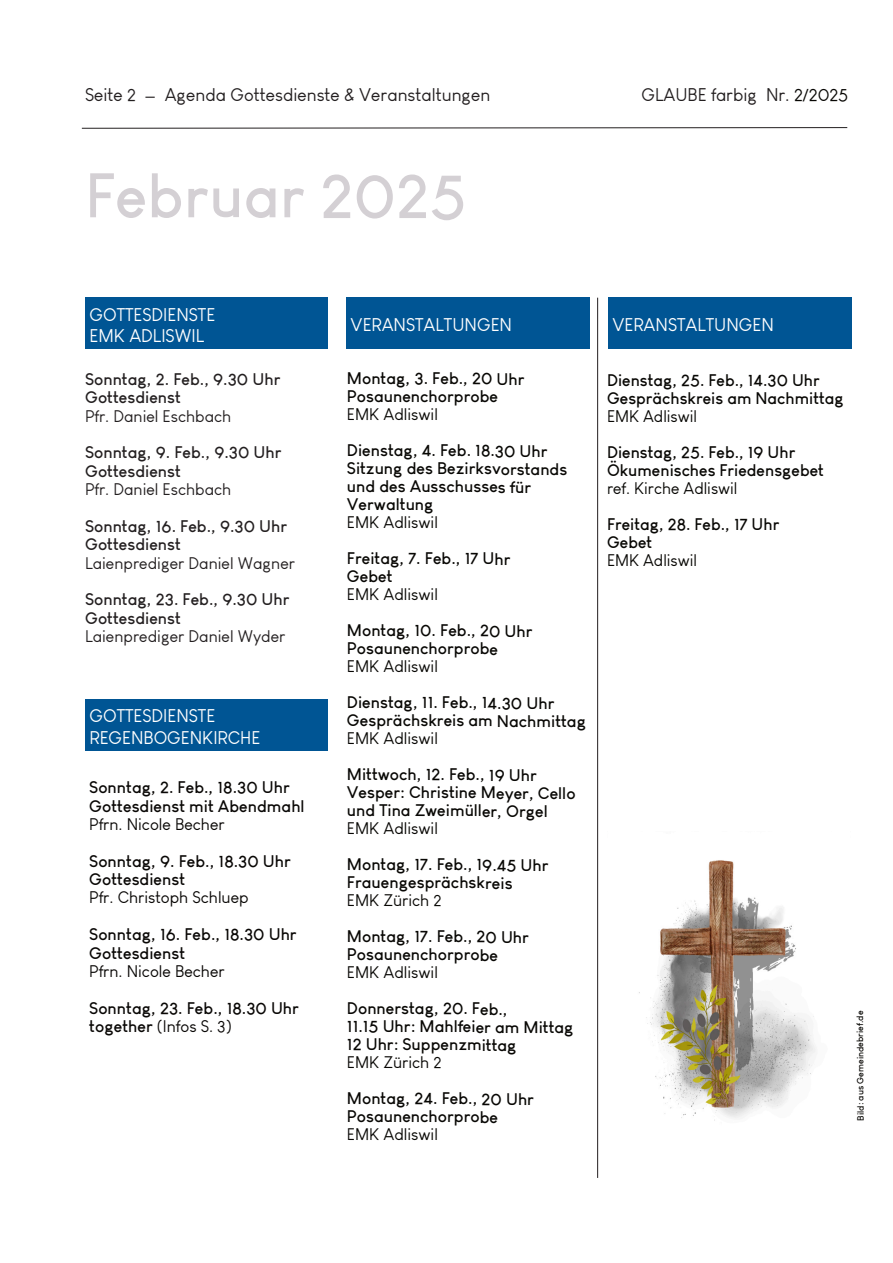
<style>
.page{position:relative;width:893px;height:1263px;background:#fff}
.page>*{position:absolute;margin:0;border:0;box-sizing:border-box;transform-origin:0 0}
.t1{font:700 61.5px "Louis George Cafe";color:#d4d0d4}
.t2{font:18px/21.6px "Louis George Cafe";color:#fff}
.t3{font:18px "Louis George Cafe";color:#231f20}
.t4{font:700 16.5px/18px "Louis George Cafe";color:#080704}
.t5{font:700 16.5px/18.5px "Louis George Cafe";color:#090705}
.t6{font:16.5px "Louis George Cafe";color:#080704}
.t7{font:700 16.5px/18.5px "Louis George Cafe";color:#231f20}
.t8{font:16.5px "Louis George Cafe";color:#231f20}
.t9{font:16.5px "Louis George Cafe";color:#090705}
.t10{font:700 9px "Louis George Cafe";letter-spacing:-.005em;color:#080704}
.s1{font-size:16.5px}
.s2{color:#080704}
.s3{font-weight:400}
</style>
<div class="page">
<div style="left:85px;top:298px;width:242px;height:51px;background:#005594"></div>
<div style="left:85px;top:699px;width:242px;height:51px;background:#005594"></div>
<svg style="left:81px;top:127px;width:767px;height:2px;background:#908e8e"></svg>
<hr style="left:597px;top:298px;width:1px;height:880px;background:#231f20">
<div style="left:608px;top:298px;width:243px;height:51px;background:#005594"></div>
<div style="left:346px;top:298px;width:243px;height:51px;background:#005594"></div>
<img style="left:639px;top:860px;width:177px;height:261px">
<p class="t3" style="left:85px;top:85px;width:407px">Seite 2 <span class="s1">—</span> Agenda Gottesdienste &amp; Veranstaltungen</p>
<p class="t3" style="left:641px;top:85px;width:208px">GLAUBE farbig Nr. <span class="s2">2/2025</span></p>
<h1 class="t1" style="left:85px;top:162px;width:383px">Februar 2025</h1>
<p class="t2" style="left:90px;top:303px;width:127px">GOTTESDIENSTE<br>EMK ADLISWIL</p>
<p class="t7" style="left:85px;top:370px;width:197px">Sonntag, 2. Feb., 9.30 Uhr<br>Gottesdienst</p>
<p class="t8" style="left:85px;top:407px;width:148px">Pfr. Daniel Eschbach</p>
<p class="t7" style="left:85px;top:443px;width:198px">Sonntag, 9. Feb., 9.30 Uhr<br>Gottesdienst</p>
<p class="t8" style="left:85px;top:480px;width:148px">Pfr. Daniel Eschbach</p>
<p class="t7" style="left:85px;top:517px;width:204px">Sonntag, 16. Feb., 9.30 Uhr<br>Gottesdienst</p>
<p class="t8" style="left:85px;top:554px;width:212px">Laienprediger Daniel Wagner</p>
<p class="t7" style="left:85px;top:590px;width:206px">Sonntag, 23. Feb., 9.30 Uhr<br>Gottesdienst</p>
<p class="t8" style="left:85px;top:627px;width:202px">Laienprediger Daniel Wyder</p>
<p class="t2" style="left:90px;top:705px;width:172px">GOTTESDIENSTE<br>REGENBOGENKIRCHE</p>
<p class="t5" style="left:89px;top:778px;width:217px">Sonntag, 2. Feb., 18.30 Uhr<br>Gottesdienst mit Abendmahl</p>
<p class="t9" style="left:89px;top:815px;width:137px">Pfrn. Nicole Becher</p>
<p class="t5" style="left:89px;top:852px;width:203px">Sonntag, 9. Feb., 18.30 Uhr<br>Gottesdienst</p>
<p class="t9" style="left:89px;top:888px;width:161px">Pfr. Christoph Schluep</p>
<p class="t5" style="left:89px;top:925px;width:209px">Sonntag, 16. Feb., 18.30 Uhr<br>Gottesdienst</p>
<p class="t9" style="left:89px;top:962px;width:137px">Pfrn. Nicole Becher</p>
<p class="t5" style="left:89px;top:999px;width:211px">Sonntag, 23. Feb., 18.30 Uhr together <span class="s3">(Infos S. 3)</span></p>
<p class="t2" style="left:351px;top:314px;width:163px">VERANSTALTUNGEN</p>
<p class="t4" style="left:347px;top:369px;width:179px">Montag, 3. Feb., 20 Uhr<br>Posaunenchorprobe</p>
<p class="t6" style="left:347px;top:405px;width:93px">EMK Adliswil</p>
<p class="t4" style="left:347px;top:441px;width:222px">Dienstag, 4. Feb. 18.30 Uhr<br>Sitzung des Bezirksvorstands und des Ausschusses für<br>Verwaltung</p>
<p class="t6" style="left:347px;top:513px;width:93px">EMK Adliswil</p>
<p class="t4" style="left:347px;top:550px;width:165px">Freitag, 7. Feb., 17 Uhr<br>Gebet</p>
<p class="t6" style="left:347px;top:585px;width:93px">EMK Adliswil</p>
<p class="t4" style="left:347px;top:621px;width:187px">Montag, 10. Feb., 20 Uhr<br>Posaunenchorprobe</p>
<p class="t6" style="left:347px;top:657px;width:93px">EMK Adliswil</p>
<p class="t4" style="left:347px;top:694px;width:241px">Dienstag, 11. Feb., 14.30 Uhr<br>Gesprächskreis am Nachmittag</p>
<p class="t6" style="left:347px;top:729px;width:93px">EMK Adliswil</p>
<p class="t4" style="left:347px;top:765px;width:230px">Mittwoch, 12. Feb., 19 Uhr<br>Vesper: Christine Meyer, Cello und Tina Zweimüller, Orgel</p>
<p class="t6" style="left:347px;top:819px;width:93px">EMK Adliswil</p>
<p class="t4" style="left:347px;top:856px;width:203px">Montag, 17. Feb., 19.45 Uhr<br>Frauengesprächskreis</p>
<p class="t6" style="left:347px;top:891px;width:96px">EMK Zürich 2</p>
<p class="t4" style="left:347px;top:927px;width:184px">Montag, 17. Feb., 20 Uhr<br>Posaunenchorprobe</p>
<p class="t6" style="left:347px;top:963px;width:93px">EMK Adliswil</p>
<p class="t4" style="left:347px;top:999px;width:228px">Donnerstag, 20. Feb.,<br>11.15 Uhr: Mahlfeier am Mittag<br>12 Uhr: Suppenzmittag</p>
<p class="t6" style="left:347px;top:1053px;width:96px">EMK Zürich 2</p>
<p class="t4" style="left:347px;top:1089px;width:189px">Montag, 24. Feb., 20 Uhr<br>Posaunenchorprobe</p>
<p class="t6" style="left:347px;top:1125px;width:93px">EMK Adliswil</p>
<p class="t2" style="left:612px;top:314px;width:163px">VERANSTALTUNGEN</p>
<p class="t4" style="left:607px;top:371px;width:238px">Dienstag, 25. Feb., 14.30 Uhr<br>Gesprächskreis am Nachmittag</p>
<p class="t6" style="left:607px;top:407px;width:92px">EMK Adliswil</p>
<p class="t4" style="left:607px;top:443px;width:218px">Dienstag, 25. Feb., 19 Uhr<br>Ökumenisches Friedensgebet</p>
<p class="t6" style="left:607px;top:479px;width:132px">ref. Kirche Adliswil</p>
<p class="t4" style="left:607px;top:515px;width:174px">Freitag, 28. Feb., 17 Uhr<br>Gebet</p>
<p class="t6" style="left:607px;top:551px;width:92px">EMK Adliswil</p>
<p class="t10" style="left:855px;top:1121px;width:112px;rotate:-90deg">Bild: aus Gemeindebrief.de</p>
</div>
